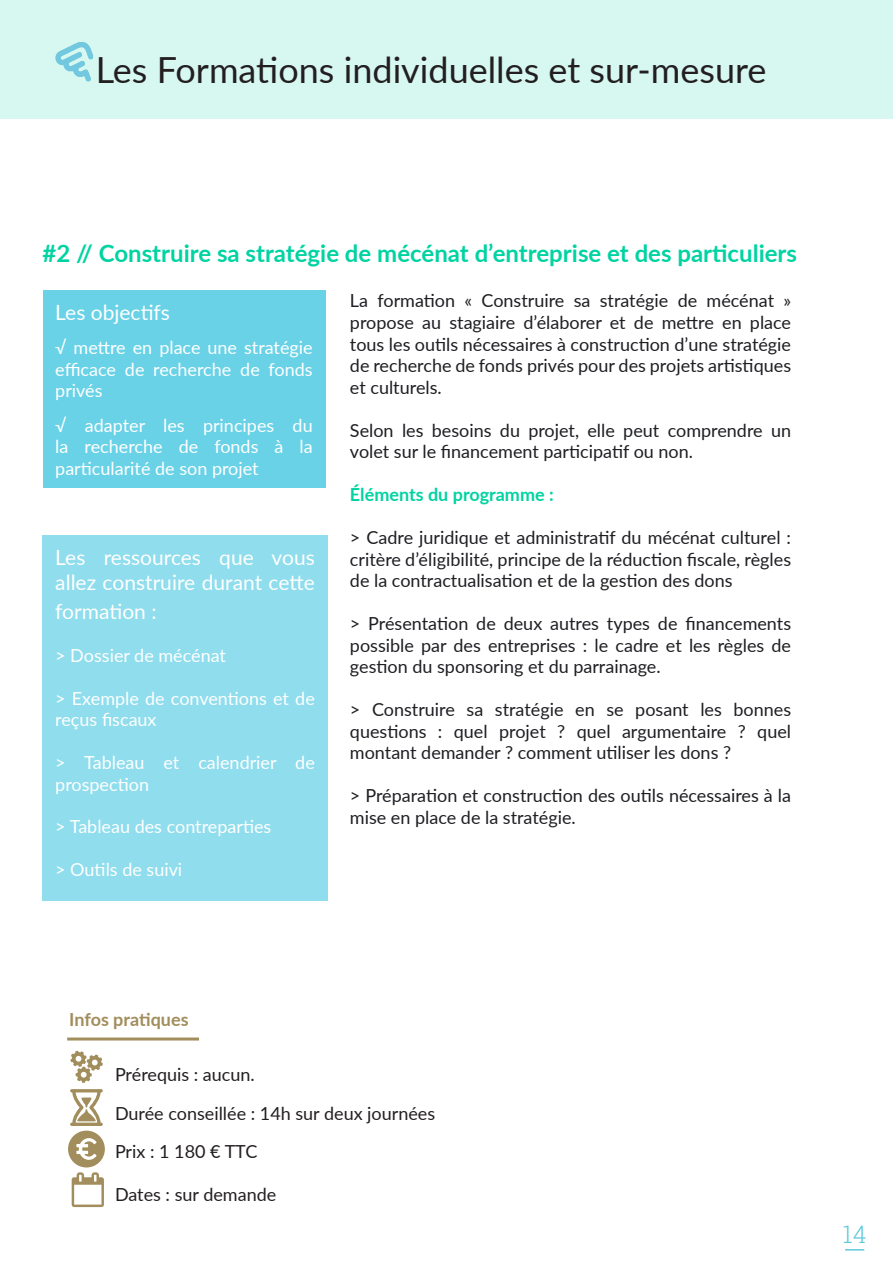
<style>
.page{position:relative;width:893px;height:1263px;background:#fff}
.page>*{position:absolute;margin:0;border:0;box-sizing:border-box;transform-origin:0 0}
.t1{font:36px "Lato";color:#231f20}
.t2{font:700 24px "Lato";color:#00d3a2}
.t3{font:300 24px "Roboto Slab";color:#5dc9dd}
.t4{font:21px/25.2px "Lato";color:#fff}
.t5{font:18px/21.6px "Lato";color:#1e1e23;text-align:justify}
.t6{font:18px/21.6px "Lato";color:#fff;text-align:justify}
.t7{font:18px "Lato";color:#231f20}
.t8{font:700 18px "Lato";color:#00d3a2}
.t9{font:700 18px "Lato";letter-spacing:-.005em;color:#a28e5c}
</style>
<div class="page">
<svg style="left:845px;top:1249px;width:19px;height:1px"></svg>
<div style="left:0;top:0;width:893px;height:119px;background:#d6f8f0"></div>
<img style="left:55px;top:42px;width:38px;height:40px">
<div style="left:43px;top:290px;width:282px;height:198px;background:#69d2e7"></div>
<div style="left:43px;top:535px;width:285px;height:365px;background:#8fdded"></div>
<hr style="left:67px;top:1037px;width:132px;height:3px;background:#a28e5c">
<svg style="left:70px;top:1051px;width:33px;height:32px"></svg>
<svg style="left:68px;top:1089px;width:37px;height:118px"></svg>
<p class="t1" style="left:96px;top:44px;width:672px">Les Formations individuelles et sur-mesure</p>
<p class="t2" style="left:43px;top:236px;width:756px">#2 // Construire sa stratégie de mécénat d’entreprise et des particuliers</p>
<p class="t4" style="left:55px;top:299px;width:116px">Les objectifs</p>
<p class="t6" style="left:55px;top:336px;width:259px">√ mettre en place une stratégie efficace de recherche de fonds privés</p>
<p class="t6" style="left:55px;top:414px;width:259px">√ adapter les principes du la recherche de fonds à la particularité de son projet</p>
<p class="t5" style="left:350px;top:289px;width:443px">La formation « Construire sa stratégie de mécénat » propose au stagiaire d’élaborer et de mettre en place tous les outils nécessaires à construction d’une stratégie de recherche de fonds privés pour des projets artistiques et culturels.</p>
<p class="t5" style="left:350px;top:418px;width:443px">Selon les besoins du projet, elle peut comprendre un volet sur le financement participatif ou non.</p>
<p class="t8" style="left:350px;top:481px;width:205px">Éléments du programme :</p>
<p class="t5" style="left:350px;top:526px;width:443px">&gt; Cadre juridique et administratif du mécénat culturel : critère d’éligibilité, principe de la réduction fiscale, règles de la contractualisation et de la gestion des dons</p>
<p class="t5" style="left:350px;top:612px;width:443px">&gt; Présentation de deux autres types de financements possible par des entreprises : le cadre et les règles de gestion du sponsoring et du parrainage.</p>
<p class="t5" style="left:350px;top:698px;width:443px">&gt; Construire sa stratégie en se posant les bonnes questions : quel projet ? quel argumentaire ? quel montant demander ? comment utiliser les dons ?</p>
<p class="t5" style="left:350px;top:784px;width:443px">&gt; Préparation et construction des outils nécessaires à la mise en place de la stratégie.</p>
<p class="t4" style="left:55px;top:544px;width:261px">Les ressources que vous allez construire durant cette</p>
<p class="t4" style="left:55px;top:598px;width:103px">formation :</p>
<p class="t6" style="left:55px;top:643px;width:172px">&gt; Dossier de mécénat</p>
<p class="t6" style="left:55px;top:686px;width:261px">&gt; Exemple de conventions et de reçus fiscaux</p>
<p class="t6" style="left:55px;top:751px;width:261px">&gt; Tableau et calendrier de prospection</p>
<p class="t6" style="left:55px;top:815px;width:218px">&gt; Tableau des contreparties</p>
<p class="t6" style="left:55px;top:858px;width:129px">&gt; Outils de suivi</p>
<p class="t9" style="left:69px;top:1006px;width:121px">Infos pratiques</p>
<p class="t7" style="left:115px;top:1062px;width:141px">Prérequis : aucun.</p>
<p class="t7" style="left:115px;top:1100px;width:322px">Durée conseillée : 14h sur deux journées</p>
<p class="t7" style="left:115px;top:1139px;width:144px">Prix : 1 180 € TTC</p>
<p class="t7" style="left:115px;top:1182px;width:163px">Dates : sur demande</p>
<h2 class="t3" style="left:843px;top:1217px;width:25px">14</h2>
</div>
